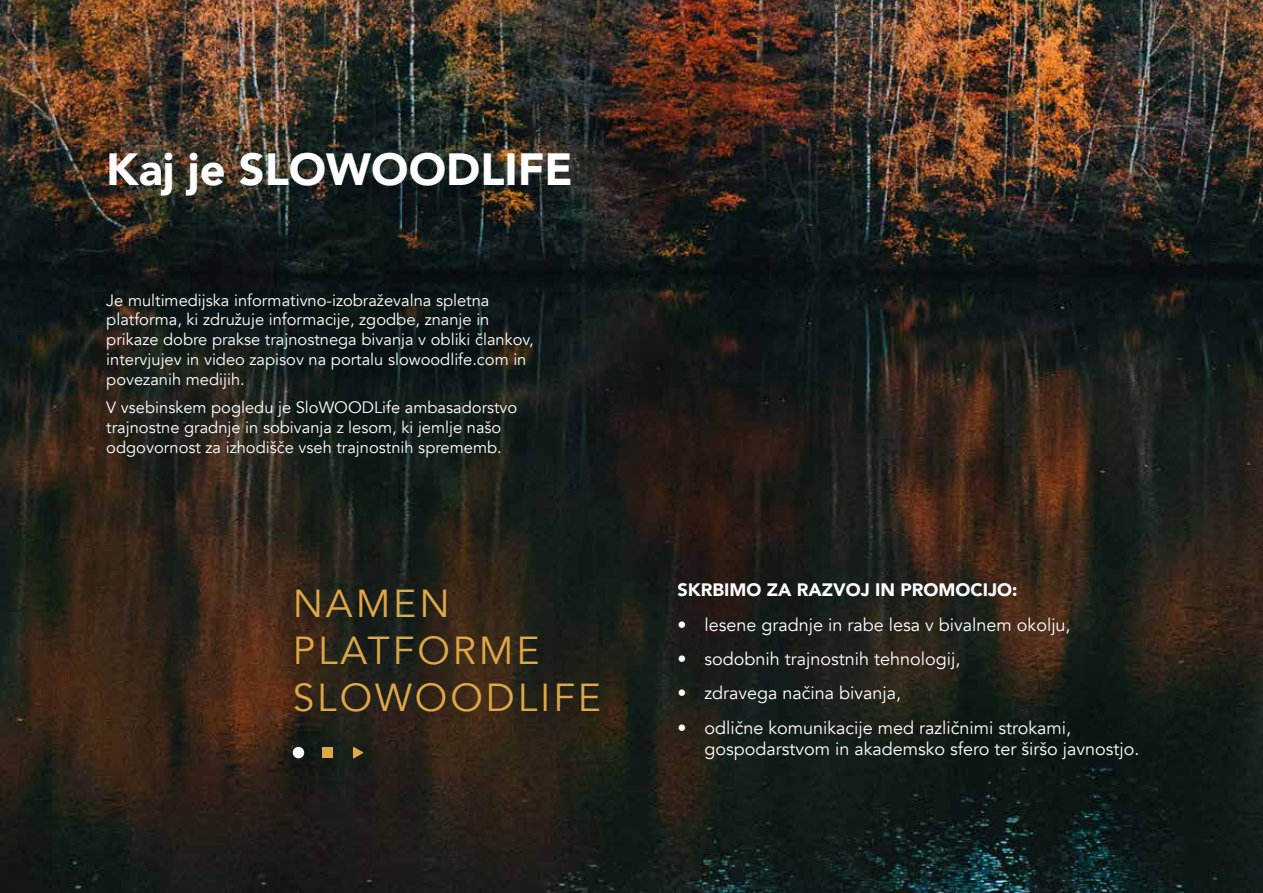
<style>
.page{position:relative;width:1263px;height:893px;background:#fff}
.page>*{position:absolute;margin:0;border:0;box-sizing:border-box;transform-origin:0 0}
.t1{font:900 45px "Avenir";color:#fff}
.t2{font:39px/46.8px "Avenir";letter-spacing:.075em;color:#dea848}
.t3{font:18px/21.6px "Avenir";color:#fff}
.t4{font:900 18px "Avenir";color:#fff}
.t5{font:16.5px/19.8px "Avenir";color:#fff}
</style>
<div class="page">
<img style="left:0;top:0;width:1263px;height:893px">
<div style="left:293px;top:747px;width:11px;height:11px;background:#fff;border-radius:50%"></div>
<div style="left:322px;top:748px;width:10px;height:10px;background:#dea848"></div>
<svg style="left:353px;top:747px;width:10px;height:12px"></svg>
<h1 class="t1" style="left:106px;top:131px;width:468px">Kaj je SLOWOODLIFE</h1>
<p class="t5" style="left:106px;top:290px;width:429px">Je multimedijska informativno-izobraževalna spletna platforma, ki združuje informacije, zgodbe, znanje in prikaze dobre prakse trajnostnega bivanja v obliki člankov, intervjujev in video zapisov na portalu slowoodlife.com in povezanih medijih.</p>
<p class="t5" style="left:106px;top:398px;width:413px">V vsebinskem pogledu je SloWOODLife ambasadorstvo trajnostne gradnje in sobivanja z lesom, ki jemlje našo odgovornost za izhodišče vseh trajnostnih sprememb.</p>
<h2 class="t2" style="left:293px;top:581px;width:310px">NAMEN<br>PLATFORME<br>SLOWOODLIFE</h2>
<p class="t4" style="left:677px;top:575px;width:341px">SKRBIMO ZA RAZVOJ IN PROMOCIJO:</p>
<p class="t3" style="left:677px;top:614px;width:395px">• lesene gradnje in rabe lesa v bivalnem okolju,</p>
<p class="t3" style="left:677px;top:648px;width:284px">• sodobnih trajnostnih tehnologij,</p>
<p class="t3" style="left:677px;top:683px;width:225px">• zdravega načina bivanja,</p>
<p class="t3" style="left:704px;top:717px;width:436px;text-indent:-27px">• odlične komunikacije med različnimi strokami, gospodarstvom in akademsko sfero ter širšo javnostjo.</p>
</div>
